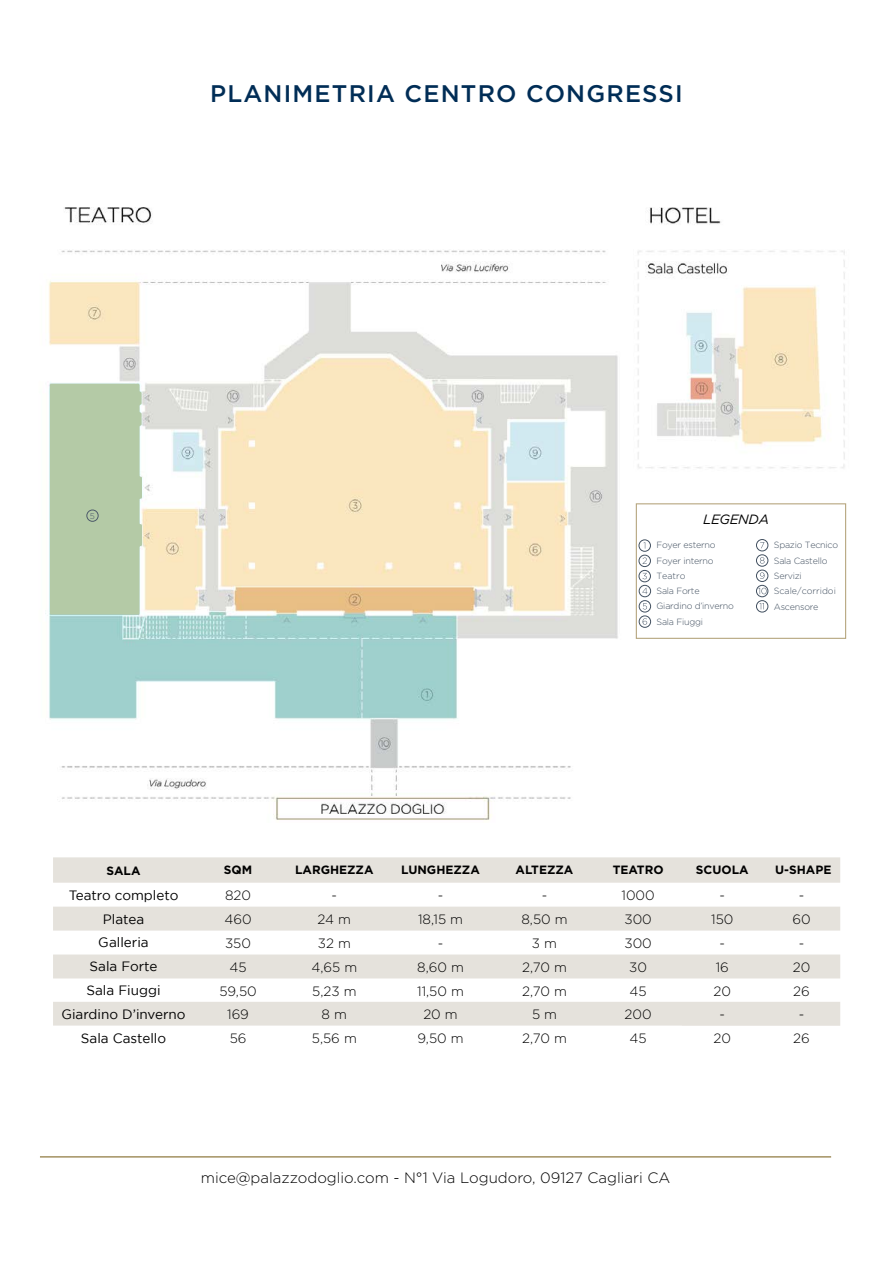
<style>
.page{position:relative;width:893px;height:1263px;background:#fff}
.page>*{position:absolute;margin:0;border:0;box-sizing:border-box;transform-origin:0 0}
.t1{font:500 24px "Gotham";letter-spacing:.05em;color:#002d56}
.t2{font:300 15px "Gotham";color:#000}
.t3{font:300 13.5px "Gotham";color:#000}
.t4{font:13.5px "Gotham";color:#000}
.t5{font:italic 13.5px "Gotham";letter-spacing:-.025em;color:#000}
.t6{font:700 12px "Gotham";color:#000}
.t7{font:300 9px/15.3px "Gotham";letter-spacing:-.025em;color:#425060}
.t8{font:300 8.4px "Gotham";color:#4d5a6a}
</style>
<div class="page">
<hr style="left:40px;top:1156px;width:791px;height:1px;background:#a39161">
<svg style="left:53px;top:857px;width:787px;height:169px;fill:#e5e2dc"></svg>
<img style="left:45px;top:207px;width:800px;height:613px">
<div style="left:50px;top:384px;width:92px;height:230px;background:#b4caa6"></div>
<div style="left:87px;top:510px;width:11px;height:11px;border:1px solid #4d5a6a;border-radius:50%"></div>
<div style="left:622px;top:490px;width:241px;height:158px;background:#fff"></div>
<div style="left:639px;top:540px;width:12px;height:11px;border:1px solid #425060;border-radius:50%"></div>
<svg style="left:642px;top:557px;width:5px;height:7px"></svg>
<div style="left:639px;top:555px;width:12px;height:12px;border:1px solid #425060;border-radius:50%"></div>
<svg style="left:642px;top:573px;width:5px;height:6px"></svg>
<div style="left:639px;top:570px;width:12px;height:12px;border:1px solid #425060;border-radius:50%"></div>
<svg style="left:642px;top:588px;width:5px;height:6px"></svg>
<div style="left:639px;top:585px;width:12px;height:12px;border:1px solid #425060;border-radius:50%"></div>
<svg style="left:643px;top:603px;width:4px;height:6px"></svg>
<div style="left:639px;top:600px;width:12px;height:12px;border:1px solid #425060;border-radius:50%"></div>
<svg style="left:643px;top:618px;width:4px;height:7px"></svg>
<div style="left:639px;top:616px;width:12px;height:11px;border:1px solid #425060;border-radius:50%"></div>
<div style="left:756px;top:539px;width:12px;height:12px;border:1px solid #425060;border-radius:50%"></div>
<svg style="left:760px;top:557px;width:4px;height:7px"></svg>
<div style="left:756px;top:555px;width:12px;height:11px;border:1px solid #425060;border-radius:50%"></div>
<svg style="left:760px;top:572px;width:4px;height:7px"></svg>
<div style="left:756px;top:570px;width:12px;height:12px;border:1px solid #425060;border-radius:50%"></div>
<svg style="left:758px;top:588px;width:8px;height:6px"></svg>
<div style="left:756px;top:585px;width:12px;height:12px;border:1px solid #425060;border-radius:50%"></div>
<svg style="left:759px;top:603px;width:5px;height:6px"></svg>
<div style="left:756px;top:600px;width:12px;height:12px;border:1px solid #425060;border-radius:50%"></div>
<div style="left:636px;top:503px;width:210px;height:136px;border:1px solid #b8a882"></div>
<p class="t1" style="left:210px;top:78px;width:474px">PLANIMETRIA CENTRO CONGRESSI</p>
<p class="t8" style="left:90px;top:510px;width:7px">5</p>
<p class="t5" style="left:703px;top:512px;width:67px">LEGENDA</p>
<p class="t7" style="left:656px;top:537px;width:79px">Foyer esterno<br>Foyer interno<br>Teatro<br>Sala Forte<br>Giardino d’inverno<br>Sala Fiuggi</p>
<p class="t7" style="left:774px;top:537px;width:66px">Spazio Tecnico<br>Sala Castello<br>Servizi<br>Scale/corridoi<br>Ascensore</p>
<p class="t6" style="left:107px;top:863px;width:35px">SALA</p>
<p class="t6" style="left:224px;top:862px;width:30px">SQM</p>
<p class="t6" style="left:295px;top:862px;width:80px">LARGHEZZA</p>
<p class="t6" style="left:401px;top:862px;width:80px">LUNGHEZZA</p>
<p class="t6" style="left:516px;top:862px;width:59px">ALTEZZA</p>
<p class="t6" style="left:613px;top:862px;width:52px">TEATRO</p>
<p class="t6" style="left:696px;top:862px;width:54px">SCUOLA</p>
<p class="t6" style="left:775px;top:862px;width:58px">U-SHAPE</p>
<p class="t4" style="left:69px;top:887px;width:111px">Teatro completo</p>
<p class="t3" style="left:225px;top:887px;width:28px">820</p>
<p class="t3" style="left:332px;top:887px;width:7px">-</p>
<p class="t3" style="left:438px;top:887px;width:7px">-</p>
<p class="t3" style="left:542px;top:887px;width:7px">-</p>
<p class="t3" style="left:621px;top:887px;width:35px">1000</p>
<p class="t3" style="left:720px;top:887px;width:7px">-</p>
<p class="t3" style="left:799px;top:887px;width:7px">-</p>
<p class="t4" style="left:103px;top:911px;width:43px">Platea</p>
<p class="t3" style="left:224px;top:911px;width:29px">460</p>
<p class="t3" style="left:318px;top:911px;width:35px">24 m</p>
<p class="t3" style="left:418px;top:911px;width:47px">18,15 m</p>
<p class="t3" style="left:521px;top:911px;width:48px">8,50 m</p>
<p class="t3" style="left:624px;top:911px;width:29px">300</p>
<p class="t3" style="left:711px;top:911px;width:24px">150</p>
<p class="t3" style="left:792px;top:911px;width:20px">60</p>
<p class="t4" style="left:98px;top:935px;width:52px">Galleria</p>
<p class="t3" style="left:225px;top:935px;width:27px">350</p>
<p class="t3" style="left:318px;top:935px;width:35px">32 m</p>
<p class="t3" style="left:438px;top:935px;width:7px">-</p>
<p class="t3" style="left:532px;top:935px;width:27px">3 m</p>
<p class="t3" style="left:624px;top:935px;width:29px">300</p>
<p class="t3" style="left:720px;top:935px;width:7px">-</p>
<p class="t3" style="left:799px;top:935px;width:7px">-</p>
<p class="t4" style="left:90px;top:959px;width:69px">Sala Forte</p>
<p class="t3" style="left:230px;top:958px;width:19px">45</p>
<p class="t3" style="left:311px;top:958px;width:47px">4,65 m</p>
<p class="t3" style="left:417px;top:958px;width:48px">8,60 m</p>
<p class="t3" style="left:522px;top:958px;width:46px">2,70 m</p>
<p class="t3" style="left:629px;top:958px;width:19px">30</p>
<p class="t3" style="left:716px;top:958px;width:15px">16</p>
<p class="t3" style="left:793px;top:958px;width:19px">20</p>
<p class="t4" style="left:87px;top:983px;width:76px">Sala Fiuggi</p>
<p class="t3" style="left:219px;top:982px;width:39px">59,50</p>
<p class="t3" style="left:312px;top:982px;width:46px">5,23 m</p>
<p class="t3" style="left:417px;top:982px;width:48px">11,50 m</p>
<p class="t3" style="left:522px;top:982px;width:46px">2,70 m</p>
<p class="t3" style="left:630px;top:982px;width:19px">45</p>
<p class="t3" style="left:713px;top:982px;width:19px">20</p>
<p class="t3" style="left:793px;top:982px;width:18px">26</p>
<p class="t4" style="left:61px;top:1006px;width:126px">Giardino D’inverno</p>
<p class="t3" style="left:227px;top:1006px;width:23px">169</p>
<p class="t3" style="left:322px;top:1006px;width:27px">8 m</p>
<p class="t3" style="left:423px;top:1006px;width:36px">20 m</p>
<p class="t3" style="left:532px;top:1006px;width:27px">5 m</p>
<p class="t3" style="left:625px;top:1006px;width:29px">200</p>
<p class="t3" style="left:720px;top:1006px;width:7px">-</p>
<p class="t3" style="left:799px;top:1006px;width:7px">-</p>
<p class="t4" style="left:81px;top:1030px;width:87px">Sala Castello</p>
<p class="t3" style="left:230px;top:1030px;width:18px">56</p>
<p class="t3" style="left:312px;top:1030px;width:46px">5,56 m</p>
<p class="t3" style="left:417px;top:1030px;width:48px">9,50 m</p>
<p class="t3" style="left:522px;top:1030px;width:46px">2,70 m</p>
<p class="t3" style="left:630px;top:1030px;width:19px">45</p>
<p class="t3" style="left:713px;top:1030px;width:19px">20</p>
<p class="t3" style="left:793px;top:1030px;width:18px">26</p>
<p class="t2" style="left:201px;top:1168px;width:471px">mice@palazzodoglio.com - N°1 Via Logudoro, 09127 Cagliari CA</p>
</div>
